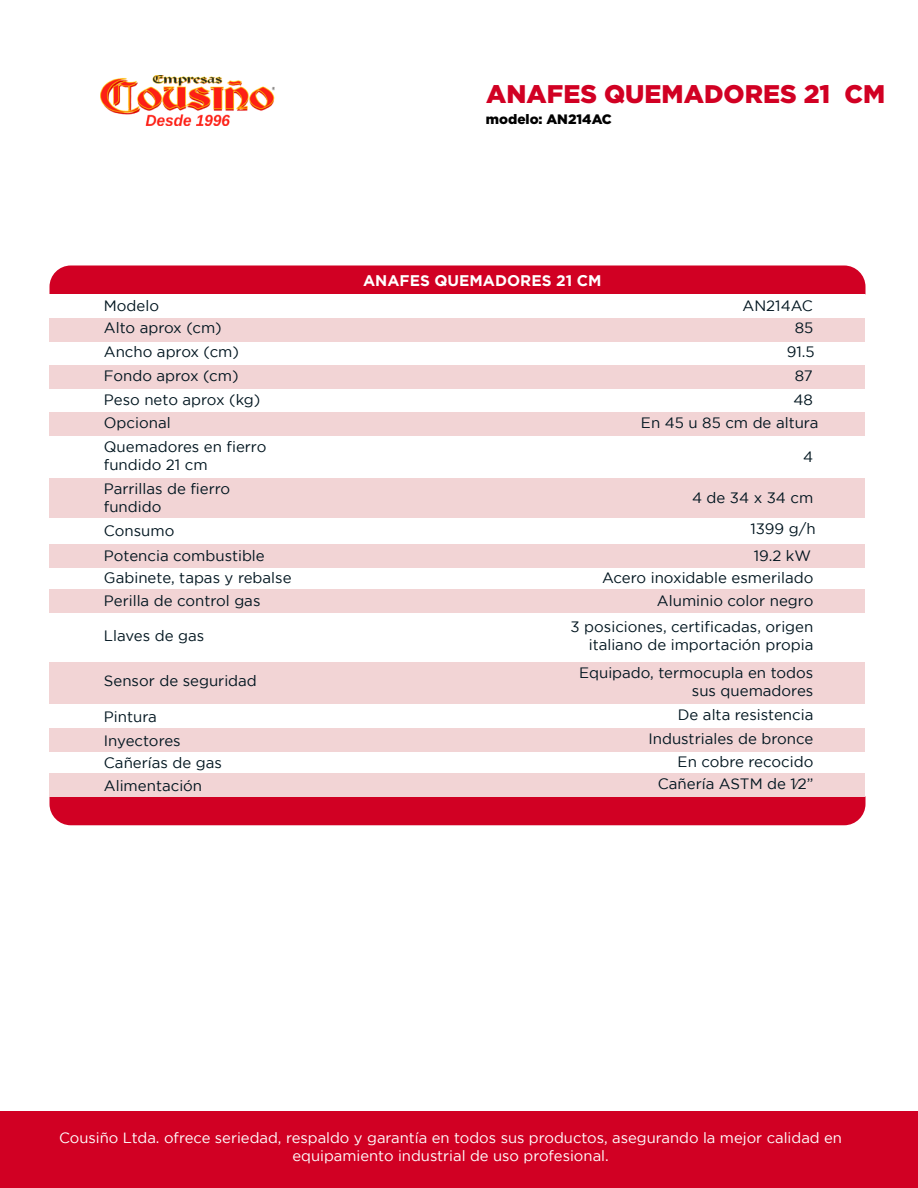
<style>
.page{position:relative;width:918px;height:1188px;background:#fff}
.page>*{position:absolute;margin:0;border:0;box-sizing:border-box;transform-origin:0 0}
.t1{font:900 25.5px "Gotham";color:#d10023}
.t2{font:700 15.45px "Gotham";color:#fff}
.t3{font:15px/24px "Gotham";color:#00151f;text-align:right}
.t4{font:14.85px/18px "Gotham";color:#fff;text-align:center}
.t5{font:900 13.65px "Gotham";color:#000}
.s1{font-family:"Myriad Pro"}
</style>
<div class="page">
<div style="left:0;top:1112px;width:918px;height:76px;background:#d10023"></div>
<img style="left:100px;top:75px;width:175px;height:50px">
<div style="left:50px;top:266px;width:816px;height:28px;background:#d10023"></div>
<div style="left:50px;top:797px;width:816px;height:28px;background:#d10023"></div>
<div style="left:50px;top:318px;width:816px;height:24px;background:#f2d4d5"></div>
<div style="left:50px;top:365px;width:816px;height:24px;background:#f2d4d5"></div>
<div style="left:50px;top:412px;width:816px;height:23px;background:#f2d4d5"></div>
<div style="left:50px;top:728px;width:816px;height:24px;background:#f2d4d5"></div>
<div style="left:50px;top:773px;width:816px;height:24px;background:#f2d4d5"></div>
<div style="left:50px;top:478px;width:816px;height:40px;background:#f2d4d5"></div>
<div style="left:50px;top:544px;width:816px;height:23px;background:#f2d4d5"></div>
<div style="left:50px;top:589px;width:816px;height:23px;background:#f2d4d5"></div>
<div style="left:50px;top:662px;width:816px;height:42px;background:#f2d4d5"></div>
<h1 class="t1" style="left:486px;top:79px;width:400px">ANAFES QUEMADORES 21 CM</h1>
<p class="t5" style="left:486px;top:112px;width:128px">modelo: AN214AC</p>
<p class="t2" style="left:363px;top:272px;width:240px">ANAFES QUEMADORES 21 CM</p>
<p class="t3" style="left:104px;top:294px;width:119px;line-height:22.5px;text-align:left">Modelo<br>Alto aprox (cm)</p>
<p class="t3" style="left:104px;top:340px;width:158px;text-align:left">Ancho aprox (cm)<br>Fondo aprox (cm)<br>Peso neto aprox (kg)</p>
<p class="t3" style="left:104px;top:410px;width:164px;text-align:left">Opcional<br>Quemadores en fierro</p>
<p class="t3" style="left:104px;top:452px;width:128px;text-align:left">fundido 21 cm<br>Parrillas de fierro</p>
<p class="t3" style="left:104px;top:494px;width:59px">fundido</p>
<p class="t3" style="left:104px;top:544px;width:162px">Potencia combustible</p>
<p class="t3" style="left:104px;top:589px;width:158px">Perilla de control gas</p>
<p class="t3" style="left:657px;top:589px;width:158px">Aluminio color negro</p>
<p class="t3" style="left:743px;top:294px;width:72px;line-height:22.5px">AN214AC<br>85</p>
<p class="t3" style="left:787px;top:340px;width:29px;text-align:center">91.5<br>87<br>48</p>
<p class="t3" style="left:641px;top:410px;width:179px">En 45 u 85 cm de altura</p>
<p class="t3" style="left:803px;top:445px;width:12px">4</p>
<p class="t3" style="left:692px;top:482px;width:125px;line-height:31.5px">4 de 34 x 34 cm<br>1399 g/h</p>
<p class="t3" style="left:602px;top:545px;width:213px;line-height:21.8px">19.2 kW<br>Acero inoxidable esmerilado</p>
<p class="t3" style="left:104px;top:518px;width:72px">Consumo</p>
<p class="t3" style="left:104px;top:566px;width:189px">Gabinete, tapas y rebalse</p>
<p class="t3" style="left:104px;top:623px;width:102px">Llaves de gas</p>
<p class="t3" style="left:104px;top:668px;width:154px">Sensor de seguridad</p>
<p class="t3" style="left:571px;top:617px;width:244px;line-height:18px">3 posiciones, certificadas, origen italiano de importación propia</p>
<p class="t3" style="left:579px;top:664px;width:236px;line-height:18px">Equipado, termocupla en todos sus quemadores</p>
<p class="t3" style="left:104px;top:704px;width:54px">Pintura</p>
<p class="t3" style="left:678px;top:703px;width:137px">De alta resistencia</p>
<p class="t3" style="left:104px;top:728px;width:78px">Inyectores</p>
<p class="t3" style="left:649px;top:727px;width:166px">Industriales de bronce</p>
<p class="t3" style="left:104px;top:751px;width:120px">Cañerías de gas</p>
<p class="t3" style="left:678px;top:749px;width:137px">En cobre recocido</p>
<p class="t3" style="left:104px;top:773px;width:100px">Alimentación</p>
<p class="t3" style="left:658px;top:772px;width:157px">Cañería ASTM de 1<span class="s1">⁄</span>2”</p>
<p class="t4" style="left:59px;top:1128px;width:785px">Cousiño Ltda. ofrece seriedad, respaldo y garantía en todos sus productos, asegurando la mejor calidad en equipamiento industrial de uso profesional.</p>
</div>
